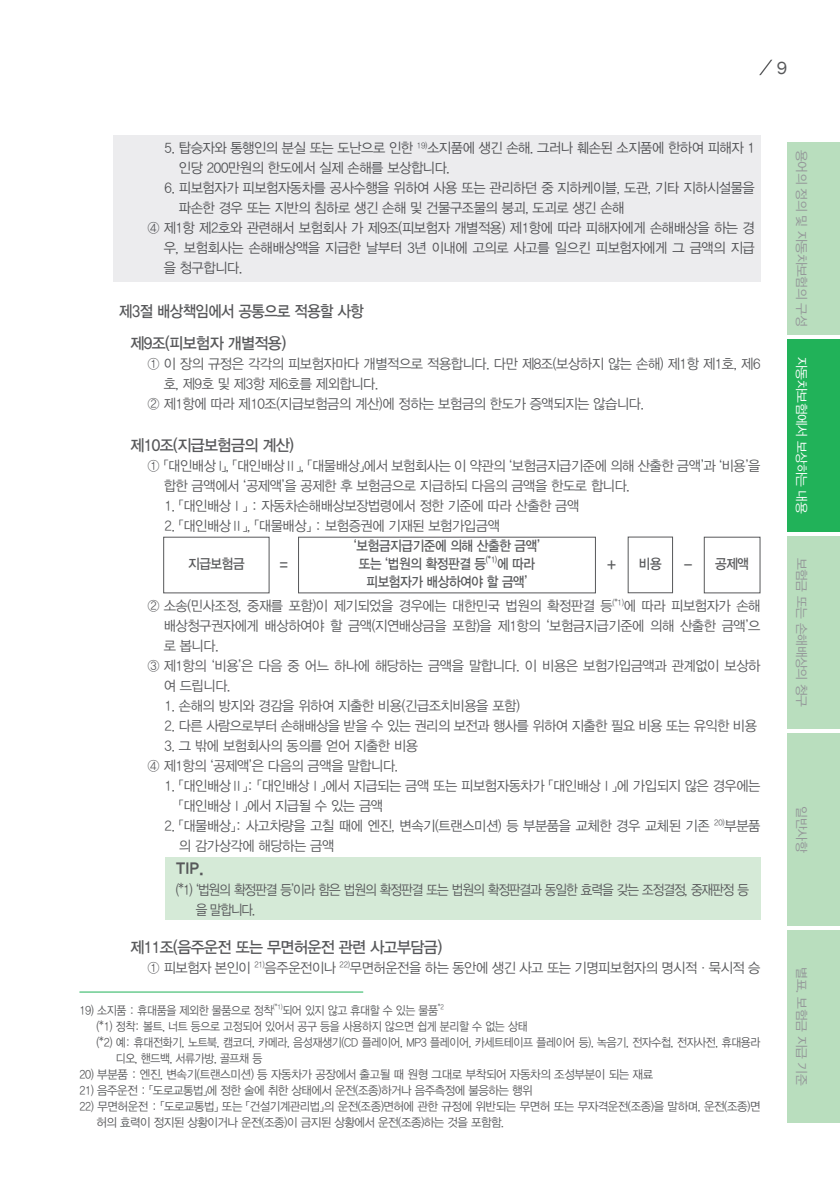
<style>
.page{position:relative;width:840px;height:1191px;background:#fff}
.page>*{position:absolute;margin:0;border:0;box-sizing:border-box;transform-origin:0 0}
.t1{font:18px "Franklin Gothic";color:#57585a}
.조조{font:16px "YDVYGO Std 33";letter-spacing:-.04em;color:#57585a;scale:.95 1}
.제1절{font:16px "YDVYGO Std 33";letter-spacing:-.03em;color:#57585a;scale:.9 1}
.t2{font:16px "YDVYGO Std 25";color:#57585a;scale:.95 1}
.본문_1{font:14px/20px "YDVYGO Std 32";letter-spacing:-.03em;color:#57585a;scale:.95 1}
.본문_1-2{font:14px/20px "YDVYGO Std 32";letter-spacing:-.08em;color:#57585a;scale:.9 1}
.표하시라{font:14px "YDVYGO Std 33";letter-spacing:-.03em;color:#57585a;scale:.9 1}
.t3{font:12.8px "YDVYGO Std 32";letter-spacing:-.03em;color:#939598}
.t4{font:12.8px "YDVYGO Std 32";letter-spacing:-.03em;color:#fff}
.t5{font:12.8px "YDVYGO Std 12";letter-spacing:-.03em;color:#939598}
.각주{font:12px/16px "YDVYGO Std 32";letter-spacing:-.04em;color:#57585a;scale:.9 1}
.각주_1{font:12px/16px "YDVYGO Std 32";letter-spacing:-.03em;color:#57585a;scale:.9 1}
.표하시라-2{font:8.2px "YDVYGO Std 33";color:#57585a;scale:.9 1}
.각주-2{font:7px "YDVYGO Std 32";color:#57585a;scale:.9 1}
</style>
<div class="page">
<div style="left:787px;top:142px;width:52px;height:192px;background:#b9debe"></div>
<div style="left:787px;top:339px;width:52px;height:192px;background:#21b259"></div>
<div style="left:787px;top:536px;width:52px;height:193px;background:#b9debe"></div>
<div style="left:787px;top:733px;width:52px;height:193px;background:#b9debe"></div>
<div style="left:787px;top:930px;width:52px;height:193px;background:#b9debe"></div>
<svg style="left:759px;top:60px;width:13px;height:15px"></svg>
<div style="left:164px;top:857px;width:596px;height:62px;background:#d5ead7"></div>
<hr style="left:79px;top:991px;width:284px;height:1px;background:#21b259">
<div style="left:113px;top:135px;width:647px;height:146px;background:#ececee"></div>
<div style="left:163px;top:537px;width:106px;height:56px;border:1px solid #57585a"></div>
<div style="left:627px;top:537px;width:45px;height:56px;border:1px solid #57585a"></div>
<div style="left:703px;top:537px;width:56px;height:56px;border:1px solid #57585a"></div>
<div style="left:298px;top:537px;width:297px;height:56px;border:1px solid #57585a"></div>
<p class="t1" style="left:776px;top:57px;width:12px">9</p>
<p class="본문_1" style="left:179px;top:138px;width:607px;text-indent:-14px">5. 탑승자와 통행인의 분실 또는 도난으로 인한 <sup>19)</sup>소지품에 생긴 손해. 그러나 훼손된 소지품에 한하여 피해자 1 인당 200만원의 한도에서 실제 손해를 보상합니다.</p>
<p class="본문_1" style="left:179px;top:178px;width:607px;text-indent:-14px">6. 피보험자가 피보험자동차를 공사수행을 위하여 사용 또는 관리하던 중 지하케이블, 도관, 기타 지하시설물을 파손한 경우 또는 지반의 침하로 생긴 손해 및 건물구조물의 붕괴, 도괴로 생긴 손해</p>
<p class="본문_1" style="left:163px;top:218px;width:623px;text-align:justify;text-indent:-16px">④ 제1항 제2호와 관련해서 보험회사 가 제9조(피보험자 개별적용) 제1항에 따라 피해자에게 손해배상을 하는 경 우, 보험회사는 손해배상액을 지급한 날부터 3년 이내에 고의로 사고를 일으킨 피보험자에게 그 금액의 지급 을 청구합니다.</p>
<p class="제1절" style="left:119px;top:303px;width:273px">제3절 배상책임에서 공통으로 적용할 사항</p>
<p class="조조" style="left:130px;top:335px;width:165px">제9조(피보험자 개별적용)</p>
<p class="본문_1" style="left:163px;top:354px;width:629px;text-indent:-16px">① 이 장의 규정은 각각의 피보험자마다 개별적으로 적용합니다. 다만 제8조(보상하지 않는 손해) 제1항 제1호, 제6 호, 제9호 및 제3항 제6호를 제외합니다.</p>
<p class="본문_1" style="left:147px;top:394px;width:524px">② 제1항에 따라 제10조(지급보험금의 계산)에 정하는 보험금의 한도가 증액되지는 않습니다.</p>
<p class="조조" style="left:130px;top:437px;width:174px">제10조(지급보험금의 계산)</p>
<p class="본문_1" style="left:163px;top:456px;width:629px;text-indent:-16px">① 「대인배상 I」, 「대인배상Ⅱ」, 「대물배상」에서 보험회사는 이 약관의 ‘보험금지급기준에 의해 산출한 금액’과 ‘비용’을 합한 금액에서 ‘공제액’을 공제한 후 보험금으로 지급하되 다음의 금액을 한도로 합니다.</p>
<p class="본문_1" style="left:164px;top:496px;width:438px">1. 「대인배상Ⅰ」 : 자동차손해배상보장법령에서 정한 기준에 따라 산출한 금액</p>
<p class="본문_1" style="left:164px;top:516px;width:354px">2. 「대인배상Ⅱ」, 「대물배상」 : 보험증권에 기재된 보험가입금액</p>
<p class="표하시라" style="left:354px;top:539px;width:208px">‘보험금지급기준에 의해 산출한 금액’</p>
<p class="표하시라" style="left:358px;top:557px;width:143px">또는 ‘법원의 확정판결 등</p>
<p class="표하시라-2" style="left:485px;top:555px;width:14px">(*1)</p>
<p class="표하시라" style="left:496px;top:557px;width:44px">에 따라</p>
<p class="표하시라" style="left:366px;top:575px;width:180px">피보험자가 배상하여야 할 금액’</p>
<p class="표하시라" style="left:188px;top:557px;width:64px">지급보험금</p>
<p class="표하시라" style="left:638px;top:557px;width:27px">비용</p>
<p class="표하시라" style="left:714px;top:557px;width:39px">공제액</p>
<p class="표하시라" style="left:280px;top:558px;width:10px">=</p>
<p class="표하시라" style="left:607px;top:558px;width:11px">+</p>
<p class="표하시라" style="left:683px;top:558px;width:10px">-</p>
<p class="본문_1" style="left:163px;top:596px;width:629px;text-align:justify;text-indent:-16px">② 소송(민사조정, 중재를 포함)이 제기되었을 경우에는 대한민국 법원의 확정판결 등<sup>(*1)</sup>에 따라 피보험자가 손해 배상청구권자에게 배상하여야 할 금액(지연배상금을 포함)을 제1항의 ‘보험금지급기준에 의해 산출한 금액’으 로 봅니다.</p>
<p class="본문_1" style="left:163px;top:656px;width:629px;text-indent:-16px">③ 제1항의 ‘비용’은 다음 중 어느 하나에 해당하는 금액을 말합니다. 이 비용은 보험가입금액과 관계없이 보상하 여 드립니다.</p>
<p class="본문_1" style="left:164px;top:696px;width:375px">1. 손해의 방지와 경감을 위하여 지출한 비용(긴급조치비용을 포함)</p>
<p class="본문_1" style="left:164px;top:716px;width:624px">2. 다른 사람으로부터 손해배상을 받을 수 있는 권리의 보전과 행사를 위하여 지출한 필요 비용 또는 유익한 비용</p>
<p class="본문_1" style="left:164px;top:736px;width:268px">3. 그 밖에 보험회사의 동의를 얻어 지출한 비용</p>
<p class="본문_1" style="left:147px;top:756px;width:265px">④ 제1항의 ‘공제액’은 다음의 금액을 말합니다.</p>
<p class="본문_1" style="left:179px;top:776px;width:613px;text-indent:-14px">1. 「대인배상Ⅱ」: 「대인배상Ⅰ」에서 지급되는 금액 또는 피보험자동차가 「대인배상Ⅰ」에 가입되지 않은 경우에는「대인배상Ⅰ」에서 지급될 수 있는 금액</p>
<p class="본문_1" style="left:179px;top:816px;width:613px;text-indent:-14px">2. 「대물배상」: 사고차량을 고칠 때에 엔진, 변속기(트랜스미션) 등 부분품을 교체한 경우 교체된 기존 <sup>20)</sup>부분품 의 감가상각에 해당하는 금액</p>
<p class="t2" style="left:176px;top:861px;width:31px">TIP.</p>
<p class="본문_1-2" style="left:196px;top:880px;width:616px;text-indent:-20px">(*1) ‘법원의 확정판결 등’이라 함은 법원의 확정판결 또는 법원의 확정판결과 동일한 효력을 갖는 조정결정, 중재판정 등 을 말합니다.</p>
<p class="조조" style="left:130px;top:939px;width:329px">제11조(음주운전 또는 무면허운전 관련 사고부담금)</p>
<p class="본문_1" style="left:147px;top:958px;width:646px">① 피보험자 본인이 <sup>21)</sup>음주운전이나 <sup>22)</sup>무면허운전을 하는 동안에 생긴 사고 또는 기명피보험자의 명시적·묵시적 승</p>
<p class="각주" style="left:79px;top:1002px;width:217px">19) 소지품 : 휴대품을 제외한 물품으로 정착</p>
<p class="각주-2" style="left:273px;top:1003px;width:12px">(*1)</p>
<p class="각주" style="left:282px;top:1002px;width:174px">되어 있지 않고 휴대할 수 있는 물품</p>
<p class="각주-2" style="left:437px;top:1003px;width:8px">*2</p>
<p class="각주_1" style="left:96px;top:1018px;width:480px">(*1) 정착: 볼트, 너트 등으로 고정되어 있어서 공구 등을 사용하지 않으면 쉽게 분리할 수 없는 상태</p>
<p class="각주_1" style="left:116px;top:1034px;width:717px;text-indent:-19px">(*2) 예: 휴대전화기, 노트북, 캠코더, 카메라, 음성재생기(CD 플레이어, MP3 플레이어, 카세트테이프 플레이어 등), 녹음기, 전자수첩, 전자사전, 휴대용라 디오, 핸드백, 서류가방, 골프채 등</p>
<p class="각주" style="left:79px;top:1066px;width:638px">20) 부분품 : 엔진, 변속기(트랜스미션) 등 자동차가 공장에서 출고될 때 원형 그대로 부착되어 자동차의 조성부분이 되는 재료</p>
<p class="각주" style="left:79px;top:1082px;width:505px">21) 음주운전 : 「도로교통법」에 정한 술에 취한 상태에서 운전(조종)하거나 음주측정에 불응하는 행위</p>
<p class="각주" style="left:96px;top:1098px;width:739px;text-indent:-17px">22) 무면허운전 : 「도로교통법」 또는 「건설기계관리법」의 운전(조종)면허에 관한 규정에 위반되는 무면허 또는 무자격운전(조종)을 말하며, 운전(조종)면 허의 효력이 정지된 상황이거나 운전(조종)이 금지된 상황에서 운전(조종)하는 것을 포함함.</p>
<p class="t3" style="left:807px;top:150px;width:178px;rotate:90deg">용어의 정의 및 자동차보험의 구성</p>
<p class="t4" style="left:807px;top:357px;width:158px;rotate:90deg">자동차보험에서 보상하는 내용</p>
<p class="t3" style="left:807px;top:557px;width:151px;rotate:90deg">보험금 또는 손해배상의 청구</p>
<p class="t3" style="left:807px;top:806px;width:47px;rotate:90deg">일반사항</p>
<p class="t5" style="left:807px;top:967px;width:120px;rotate:90deg">별표. 보험금 지급 기준</p>
</div>
